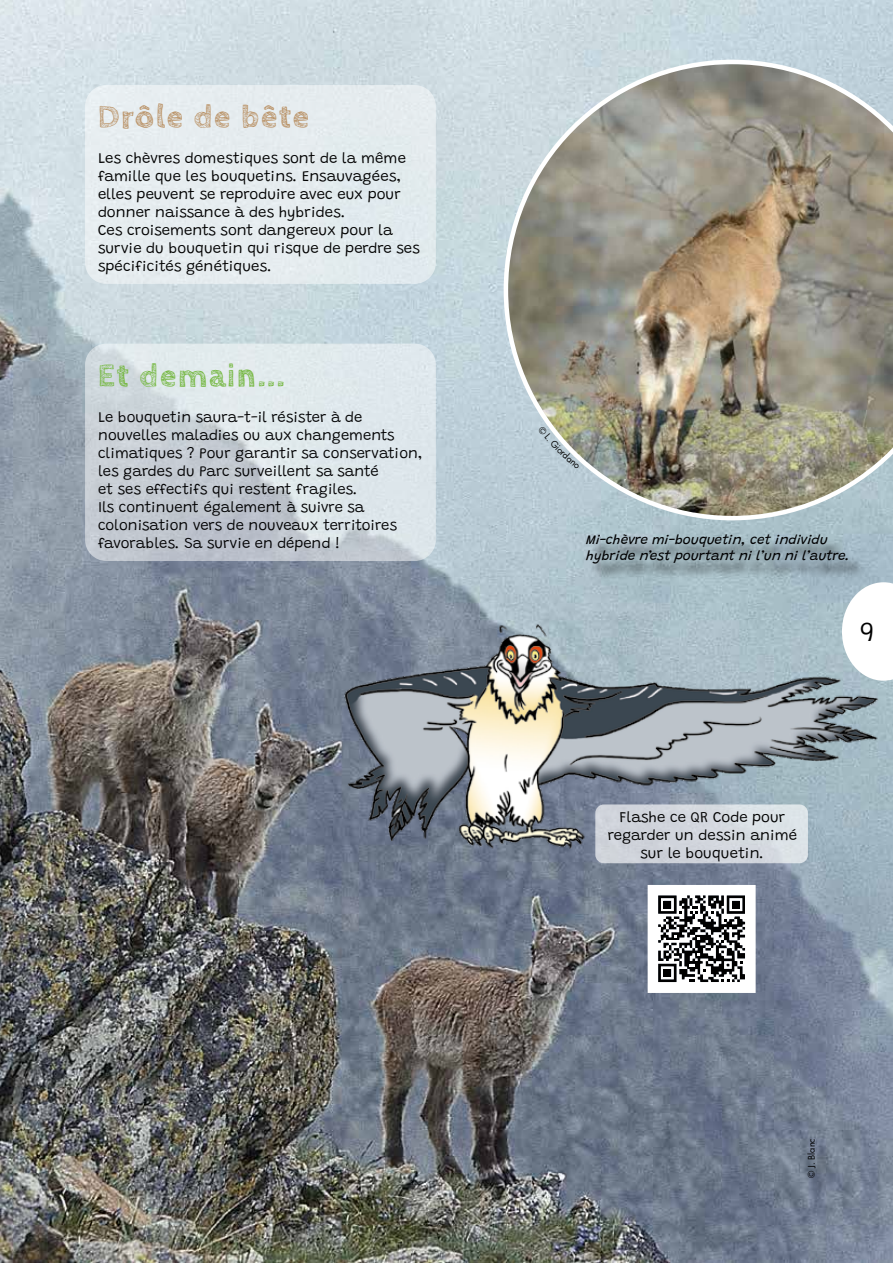
<style>
.page{position:relative;width:893px;height:1263px;background:#fff}
.page>*{position:absolute;margin:0;border:0;box-sizing:border-box;transform-origin:0 0}
.t1{font:700 33px "Cabin Sketch";letter-spacing:.045em;color:#ba9368}
.t2{font:700 33px "Cabin Sketch";letter-spacing:.05em;color:#76b843}
.t3{font:300 27px "Grandstander";color:#000}
.t4{font:300 15px/18px "Grandstander";color:#000;text-align:center}
.t5{font:300 15px/18px "Grandstander";color:#020203}
.t6{font:italic 13.5px/16.2px "Grandstander";color:#020203}
.t7{font:9px "Futura";color:#000}
</style>
<div class="page">
<img style="left:0;top:0;width:893px;height:1263px">
<svg style="left:842px;top:582px;width:51px;height:99px"></svg>
<img style="left:336px;top:621px;width:547px;height:232px">
<div style="left:595px;top:804px;width:213px;height:59px;background:linear-gradient(to right,#cccfd7,#dce2e7);border-radius:9px"></div>
<div style="left:85px;top:85px;width:351px;height:199px;background:#e5ecef;border-radius:21px"></div>
<svg style="left:85px;top:344px;width:351px;height:217px;background:#d2dae0"></svg>
<img style="left:504px;top:60px;width:389px;height:460px">
<div style="left:589px;top:538px;width:277px;height:44px;background:#000;opacity:.75"></div>
<svg style="left:648px;top:885px;width:108px;height:108px"></svg>
<div style="left:664px;top:901px;width:7px;height:7px;background:#000"></div>
<div style="left:732px;top:901px;width:8px;height:7px;background:#000"></div>
<div style="left:664px;top:969px;width:7px;height:8px;background:#000"></div>
<div style="left:811px;top:1142px;width:22px;height:54px;background:#000;opacity:.75"></div>
<svg style="left:538px;top:425px;width:42px;height:44px;background:#bbc7c5"></svg>
<h1 class="t1" style="left:98px;top:98px;width:213px">Drôle de bête</h1>
<p class="t4" style="left:98px;top:148px;width:323px;text-align:left">Les chèvres domestiques sont de la même famille que les bouquetins. Ensauvagées, elles peuvent se reproduire avec eux pour donner naissance à des hybrides.<br>Ces croisements sont dangereux pour la survie du bouquetin qui risque de perdre ses spécificités génétiques.</p>
<h1 class="t2" style="left:98px;top:357px;width:189px">Et demain...</h1>
<p class="t5" style="left:98px;top:407px;width:326px">Le bouquetin saura-t-il résister à de nouvelles maladies ou aux changements climatiques ? Pour garantir sa conservation, les gardes du Parc surveillent sa santé<br>et ses effectifs qui restent fragiles.<br>Ils continuent également à suivre sa colonisation vers de nouveaux territoires favorables. Sa survie en dépend !</p>
<p class="t6" style="left:586px;top:531px;width:265px">Mi-chèvre mi-bouquetin, cet individu hybride n’est pourtant ni l’un ni l’autre.</p>
<h2 class="t3" style="left:860px;top:611px;width:16px">9</h2>
<p class="t4" style="left:608px;top:806px;width:191px">Flashe ce QR Code pour regarder un dessin animé sur le bouquetin.</p>
<p class="t7" style="left:805px;top:1178px;width:41px;rotate:-90deg">© J. Blanc</p>
</div>
